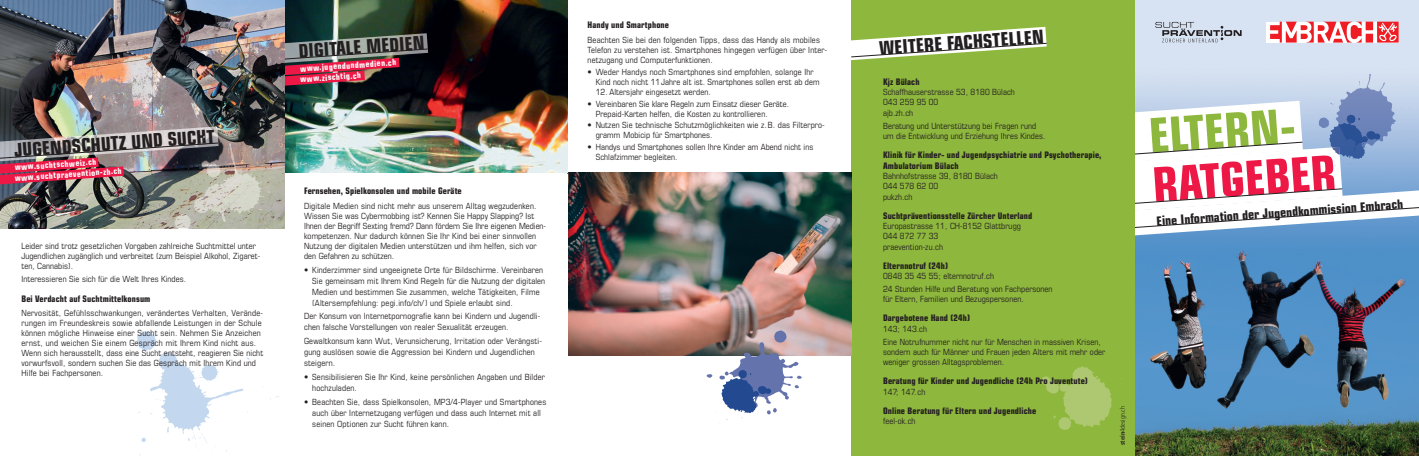
<style>
.page{position:relative;width:1419px;height:456px;background:#fff}
.page>*{position:absolute;margin:0;border:0;box-sizing:border-box;transform-origin:0 0}
.t1{font:51.5px "WC Rhesus B Bta";color:#234a90}
.t2{font:700 condensed 47.4px "Eurostile";color:#ed1845}
.t3{font:700 condensed 47.4px "Eurostile";color:#8eb73e}
.t4{font:700 condensed 18.9px "Eurostile";color:#231f20}
.t5{font:700 condensed 13px "Eurostile";color:#231f20}
.t6{font:700 condensed 9px/10.8px "Eurostile";letter-spacing:.01em;color:#231f20}
.t7{font:condensed 8.5px/10px "Eurostile";letter-spacing:.015em;color:#231f20}
.t8{font:700 condensed 8.5px/10.5px "Eurostile";color:#fff}
.t9{font:300 condensed 6.5px "Frutiger";color:#231f20}
.s1{font-size:84px;color:#6473ac}
.s2{font-weight:700}
</style>
<div class="page">
<img style="left:1135px;top:0;width:284px;height:456px">
<svg style="left:1155px;top:22px;width:86px;height:20px;background:#b1bac6"></svg>
<img style="left:1318px;top:74px;width:91px;height:27px">
<svg style="left:1135px;top:101px;width:284px;height:135px"></svg>
<div style="left:851px;top:0;width:284px;height:456px;background:#8eb73e"></div>
<svg style="left:851px;top:27px;width:196px;height:33px"></svg>
<img style="left:568px;top:173px;width:283px;height:182px">
<img style="left:284px;top:0;width:284px;height:173px">
<img style="left:284px;top:33px;width:144px;height:10px">
<img style="left:284px;top:43px;width:144px;height:43px">
<svg style="left:1041px;top:376px;width:82px;height:54px"></svg>
<svg style="left:1266px;top:22px;width:111px;height:21px"></svg>
<div style="left:1365px;top:22px;width:8px;height:8px;background:#ee1d23"></div>
<div style="left:1365px;top:34px;width:8px;height:9px;background:#ee1d23"></div>
<svg style="left:1377px;top:22px;width:21px;height:21px"></svg>
<svg style="left:1270px;top:22px;width:91px;height:21px"></svg>
<img style="left:0;top:0;width:284px;height:228px">
<img style="left:0;top:126px;width:203px;height:9px">
<img style="left:286px;top:121px;width:51px;height:14px">
<img style="left:203px;top:112px;width:80px;height:23px">
<img style="left:0;top:135px;width:337px;height:68px">
<h3 class="t4" style="left:14px;top:143px;width:202px;rotate:-4deg">JUGENDSCHUTZ UND SUCHT</h3>
<p class="t8" style="left:14px;top:163px;width:109px;rotate:-4deg">www.suchtschweiz.ch www.suchtpraevention-zh.ch</p>
<p class="t7" style="left:21px;top:242px;width:240px">Leider sind trotz gesetzlichen Vorgaben zahlreiche Suchtmittel unter<br>Jugendlichen zugänglich und verbreitet (zum Beispiel Alkohol, Zigaret&shy;ten, Cannabis).</p>
<p class="t7" style="left:21px;top:274px;width:166px">Interessieren Sie sich für die Welt Ihres Kindes.</p>
<p class="t6" style="left:21px;top:294px;width:131px">Bei Verdacht auf Suchtmittelkonsum</p>
<p class="t7" style="left:21px;top:309px;width:243px">Nervosität, Gefühlsschwankungen, verändertes Verhalten, Verände&shy;rungen im Freundeskreis sowie abfallende Leistungen in der Schule können mögliche Hinweise einer Sucht sein. Nehmen Sie Anzeichen ernst, und weichen Sie einem Gespräch mit Ihrem Kind nicht aus.<br>Wenn sich herausstellt, dass eine Sucht entsteht, reagieren Sie nicht vorwurfsvoll, sondern suchen Sie das Gespräch mit Ihrem Kind und Hilfe bei Fachpersonen.</p>
<h3 class="t4" style="left:298px;top:44px;width:128px;rotate:-4deg">DIGITALE MEDIEN</h3>
<p class="t8" style="left:299px;top:64px;width:98px;rotate:-4deg">www.jugendundmedien.ch www.zischtig.ch</p>
<p class="t6" style="left:304px;top:186px;width:159px">Fernsehen, Spielkonsolen und mobile Geräte</p>
<p class="t7" style="left:304px;top:201px;width:244px">Digitale Medien sind nicht mehr aus unserem Alltag wegzudenken.<br>Wissen Sie was Cybermobbing ist? Kennen Sie Happy Slapping? Ist Ihnen der Begriff Sexting fremd? Dann fördern Sie Ihre eigenen Medien&shy;kompetenzen. Nur dadurch können Sie Ihr Kind bei einer sinnvollen Nutzung der digitalen Medien unterstützen und ihm helfen, sich vor den Gefahren zu schützen.</p>
<p class="t7" style="left:312px;top:265px;width:234px;line-height:11px;text-indent:-8px">• Kinderzimmer sind ungeeignete Orte für Bildschirme. Vereinbaren Sie gemeinsam mit Ihrem Kind Regeln für die Nutzung der digitalen Medien und bestimmen Sie zusammen, welche Tätigkeiten, Filme (Altersempfehlung: pegi.info/ch/) und Spiele erlaubt sind.</p>
<p class="t7" style="left:304px;top:311px;width:238px;line-height:11px">Der Konsum von Internetpornografie kann bei Kindern und Jugendli&shy;chen falsche Vorstellungen von realer Sexualität erzeugen.</p>
<p class="t7" style="left:304px;top:336px;width:239px;line-height:11px">Gewaltkonsum kann Wut, Verunsicherung, Irritation oder Verängsti&shy;gung auslösen sowie die Aggression bei Kindern und Jugendlichen steigern.</p>
<p class="t7" style="left:312px;top:372px;width:234px;line-height:11px;text-indent:-8px">• Sensibilisieren Sie Ihr Kind, keine persönlichen Angaben und Bilder hochzuladen.</p>
<p class="t7" style="left:312px;top:397px;width:235px;line-height:11px;text-indent:-8px">• Beachten Sie, dass Spielkonsolen, MP3/4-Player und Smartphones auch über Internetzugang verfügen und dass auch Internet mit all seinen Optionen zur Sucht führen kann.</p>
<p class="t6" style="left:588px;top:20px;width:83px">Handy und Smartphone</p>
<p class="t7" style="left:588px;top:35px;width:241px">Beachten Sie bei den folgenden Tipps, dass das Handy als mobiles<br>Telefon zu verstehen ist. Smartphones hingegen verfügen über Inter&shy;netzugang und Computerfunktionen.</p>
<p class="t7" style="left:596px;top:68px;width:225px;text-indent:-8px">• Weder Handys noch Smartphones sind empfohlen, solange Ihr<br>Kind noch nicht 11Jahre alt ist. Smartphones sollen erst ab dem</p>
<p class="t7" style="left:596px;top:88px;width:116px">12. Altersjahr eingesetzt werden.</p>
<p class="t7" style="left:596px;top:99px;width:195px;text-indent:-8px">• Vereinbaren Sie klare Regeln zum Einsatz dieser Geräte.<br>Prepaid-Karten helfen, die Kosten zu kontrollieren.</p>
<p class="t7" style="left:596px;top:121px;width:230px;text-indent:-8px">• Nutzen Sie technische Schutzmöglichkeiten wie z.B. das Filterpro&shy;gramm Mobicip für Smartphones.</p>
<p class="t7" style="left:596px;top:142px;width:219px;text-indent:-8px">• Handys und Smartphones sollen Ihre Kinder am Abend nicht ins<br>Schlafzimmer begleiten.</p>
<h1 class="t1" style="left:719px;top:364px;width:78px">F<span class="s1">á</span></h1>
<h3 class="t4" style="left:879px;top:41px;width:166px;rotate:-4deg">WEITERE FACHSTELLEN</h3>
<p class="t6" style="left:883px;top:77px;width:38px">Kjz Bülach</p>
<p class="t7" style="left:883px;top:88px;width:133px">Schaffhauserstrasse 53, 8180 Bülach<br>043 259 95 00<br>ajb.zh.ch</p>
<p class="t7" style="left:883px;top:121px;width:164px">Beratung und Unterstützung bei Fragen rund um die Entwicklung und Erziehung Ihres Kindes.</p>
<p class="t6" style="left:883px;top:150px;width:220px">Klinik für Kinder- und Jugendpsychiatrie und Psychotherapie,<br>Ambulatorium Bülach</p>
<p class="t7" style="left:883px;top:172px;width:116px">Bahnhofstrasse 39, 8180 Bülach<br>044 578 62 00<br>pukzh.ch</p>
<p class="t6" style="left:883px;top:211px;width:151px">Suchtpräventionsstelle Zürcher Unterland</p>
<p class="t7" style="left:883px;top:222px;width:139px">Europastrasse 11, CH-8152 Glattbrugg<br>044 872 77 33<br>praevention-zu.ch</p>
<p class="t6" style="left:883px;top:261px;width:66px">Elternnotruf (24h)</p>
<p class="t7" style="left:883px;top:270px;width:171px;line-height:13px">0848 35 45 55; elternnotruf.ch<br>24 Stunden Hilfe und Beratung von Fachpersonen</p>
<p class="t7" style="left:883px;top:295px;width:142px">für Eltern, Familien und Bezugspersonen.</p>
<p class="t6" style="left:883px;top:313px;width:88px">Dargebotene Hand (24h)</p>
<p class="t7" style="left:883px;top:323px;width:219px;line-height:13px">143; 143.ch<br>Eine Notrufnummer nicht nur für Menschen in massiven Krisen,</p>
<p class="t7" style="left:883px;top:347px;width:224px">sondern auch für Männer und Frauen jeden Alters mit mehr oder weniger grossen Alltagsproblemen.</p>
<p class="t6" style="left:883px;top:376px;width:206px">Beratung für Kinder und Jugendliche (24h Pro Juventute)</p>
<p class="t7" style="left:883px;top:387px;width:44px">147; 147.ch</p>
<p class="t6" style="left:883px;top:406px;width:155px">Online Beratung für Eltern und Jugendliche</p>
<p class="t7" style="left:883px;top:417px;width:34px">feel-ok.ch</p>
<p class="t9" style="left:1120px;top:445px;width:40px;rotate:-90deg"><span class="s2">stein</span>4design.ch</p>
<h2 class="t3" style="left:1148px;top:118px;width:144px;rotate:-4deg">ELTERN-</h2>
<h2 class="t2" style="left:1151px;top:167px;width:185px;rotate:-4deg">RATGEBER</h2>
<h3 class="t5" style="left:1156px;top:216px;width:249px;rotate:-4deg">Eine Information der Jugendkommission Embrach</h3>
</div>
